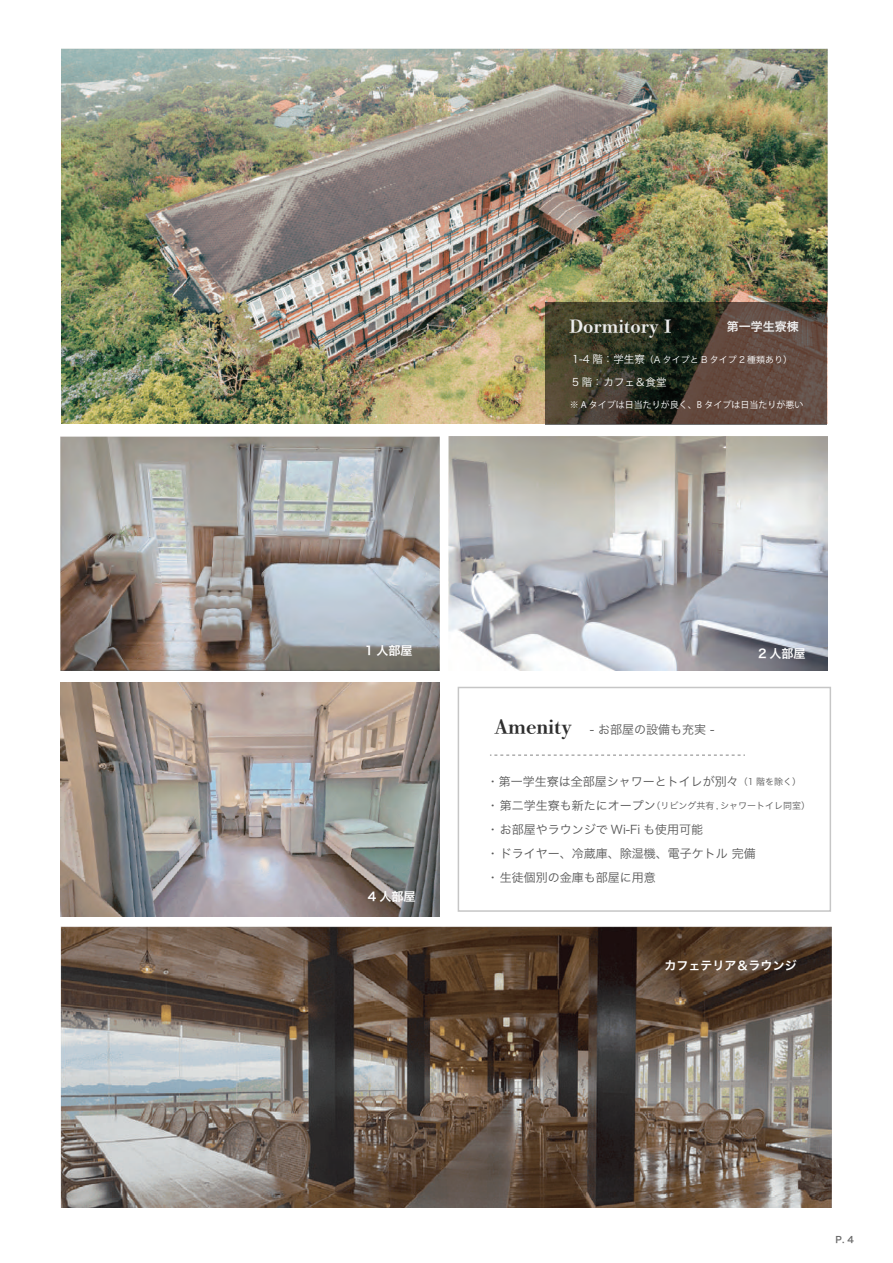
<style>
.page{position:relative;width:893px;height:1263px;background:#fff}
.page>*{position:absolute;margin:0;border:0;box-sizing:border-box;transform-origin:0 0}
.t1{font:800 19.5px "DNP Shuei N Shogo Min Std";color:#2e2e2e}
.t2{font:800 18px "DNP Shuei N Shogo Min Std";color:#ededed}
.t3{font:12px/24px "Hira Kaku Pro W3";color:#575757}
.t4{font:12px "Hira Kaku Pro W6";color:#fff}
.t5{font:12px "Hira Kaku Pro W6";color:#ededed}
.t6{font:10.5px "Hira Kaku Pro W3";color:#fff}
.t7{font:9px "Hira Kaku Pro W3";color:#575757}
.t8{font:9px "Koz Go Pr 6 N";color:#fff}
.t9{font:9px "Hira Kaku Pro W3";color:#fff}
.t10{font:9px "Hira Kaku Pro W6";color:#6b6b6b}
.s1{font-size:10.5px}
.s2{font-size:9px}
.s3{font-size:12px}
</style>
<div class="page">
<img style="left:61px;top:926px;width:770px;height:281px">
<img style="left:61px;top:683px;width:378px;height:234px">
<img style="left:449px;top:437px;width:378px;height:233px">
<img style="left:61px;top:437px;width:378px;height:233px">
<img style="left:62px;top:49px;width:765px;height:374px">
<svg style="left:545px;top:302px;width:282px;height:122px;background:#483e31"></svg>
<div style="left:458px;top:687px;width:373px;height:225px;border:2px solid #c6c6c6"></div>
<svg style="left:490px;top:754px;width:255px;height:2px"></svg>
<h2 class="t2" style="left:569px;top:314px;width:109px">DormitoryⅠ</h2>
<p class="t5" style="left:727px;top:316px;width:73px">第一学生寮棟</p>
<p class="t9" style="left:572px;top:351px;width:222px"><span class="s1">1-4 階：学生寮</span>（A タイプと B タイプ 2 種類あり）</p>
<p class="t6" style="left:572px;top:373px;width:96px">5 階： カフェ＆食堂</p>
<p class="t8" style="left:570px;top:399px;width:235px">※ A タイプは日当たりが良く、B タイプは日当たりが悪い</p>
<p class="t4" style="left:365px;top:640px;width:49px">1 人部屋</p>
<p class="t4" style="left:758px;top:643px;width:49px">2 人部屋</p>
<p class="t4" style="left:368px;top:886px;width:49px">4 人部屋</p>
<h1 class="t1" style="left:494px;top:713px;width:79px">Amenity</h1>
<p class="t3" style="left:487px;top:768px;width:316px">・第一学生寮は全部屋シャワーとトイレが別々<span class="s2">（1 階を除く）</span></p>
<p class="t7" style="left:487px;top:797px;width:325px"><span class="s3">・ 第二学生寮も新たにオープン</span>（リビング共有 , シャワートイレ同室）</p>
<p class="t3" style="left:487px;top:816px;width:270px">・ お部屋やラウンジで Wi-Fi も使用可能<br>・ ドライヤー、冷蔵庫、除湿機、電子ケトル 完備・ 生徒個別の金庫も部屋に用意</p>
<p class="t3" style="left:590px;top:717px;width:126px">- お部屋の設備も充実 -</p>
<p class="t4" style="left:665px;top:955px;width:133px">カフェテリア＆ラウンジ</p>
<p class="t10" style="left:836px;top:1231px;width:20px">P. 4</p>
</div>
